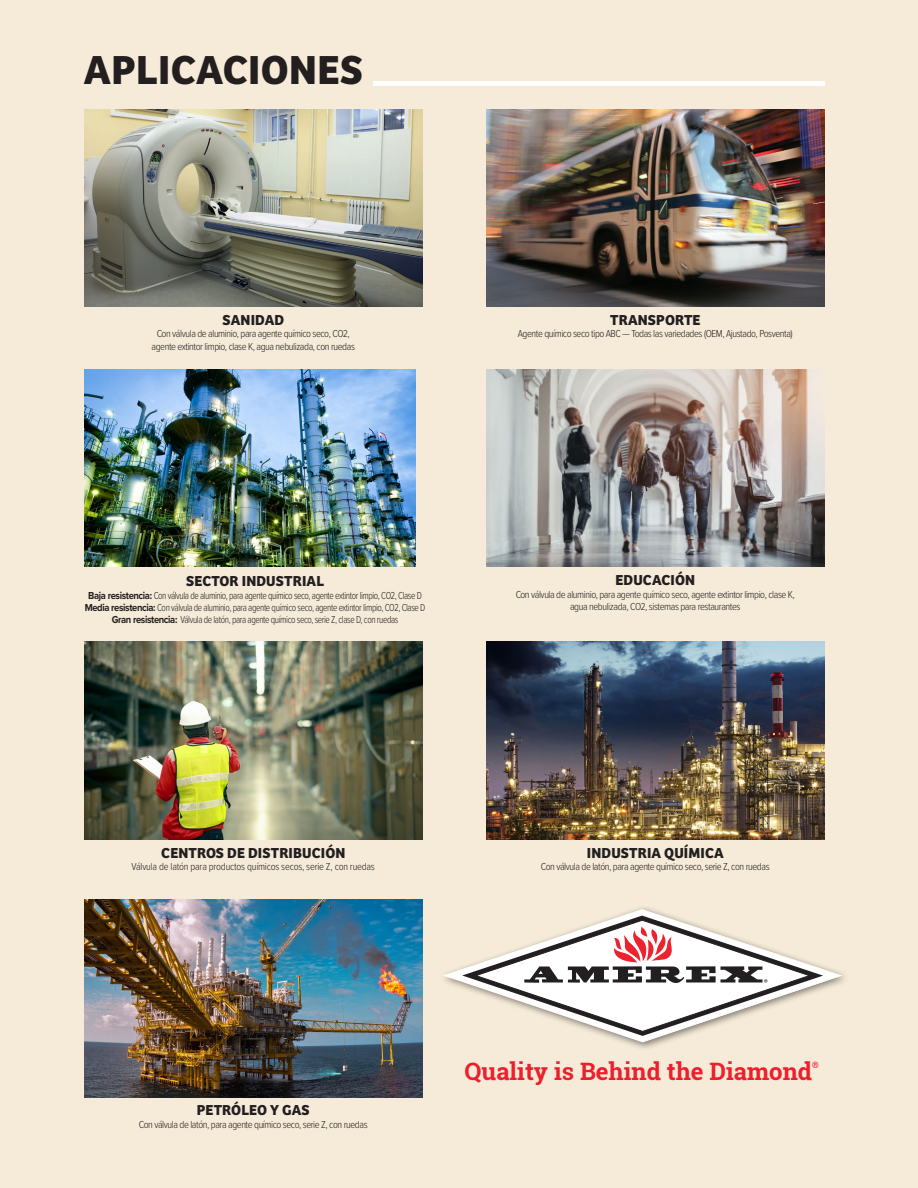
<style>
.page{position:relative;width:918px;height:1188px;background:#f5ebd8}
.page>*{position:absolute;margin:0;border:0;box-sizing:border-box;transform-origin:0 0}
.product_headers{font:700 42px "Bree";letter-spacing:.01em;color:#231f20}
.t1{font:700 24px "Roboto Slab";color:#ee1f2d}
.t2{font:700 15px "Bree";letter-spacing:.01em;color:#231f20}
.t3{font:300 10.5px/12.6px "Proxima Soft Cond";letter-spacing:-.04em;color:#231f20;text-align:center}
.t4{font:300 10.5px "Proxima Soft Cond";letter-spacing:-.04em;color:#231f20;scale:.9 1}
.t5{font:300 10.5px "Proxima Soft Cond";letter-spacing:-.02em;color:#231f20}
.t6{font:9.9px "Myriad Pro";color:#231f20}
.t7{font:700 8.7px "Roboto Slab";color:#ee1f2d}
.s1{font-family:"Proxima Nova";font-weight:700}
</style>
<div class="page">
<img style="left:486px;top:109px;width:339px;height:198px">
<hr style="left:373px;top:81px;width:452px;height:4px;background:#fff">
<img style="left:486px;top:369px;width:339px;height:198px">
<img style="left:486px;top:642px;width:339px;height:197px">
<img style="left:84px;top:642px;width:339px;height:197px">
<img style="left:84px;top:109px;width:339px;height:198px">
<img style="left:84px;top:369px;width:332px;height:198px">
<img style="left:84px;top:900px;width:339px;height:197px">
<svg style="left:443px;top:909px;width:400px;height:134px"></svg>
<svg style="left:462px;top:916px;width:361px;height:120px"></svg>
<p class="product_headers" style="left:84px;top:37px;width:280px">APLICACIONES</p>
<p class="t2" style="left:222px;top:308px;width:63px">SANIDAD</p>
<p class="t3" style="left:152px;top:327px;width:205px">Con válvula de aluminio, para agente químico seco, CO2, agente extintor limpio, clase K, agua nebulizada, con ruedas</p>
<p class="t2" style="left:610px;top:308px;width:92px">TRANSPORTE</p>
<p class="t3" style="left:518px;top:327px;width:276px">Agente químico seco tipo ABC — Todas las variedades (OEM, Ajustado, Posventa)</p>
<p class="t2" style="left:186px;top:569px;width:139px">SECTOR INDUSTRIAL</p>
<p class="t4" style="left:88px;top:588px;width:372px"><span class="s1">Baja resistencia:</span> Con válvula de aluminio, para agente químico seco, agente extintor limpio, CO2, Clase D</p>
<p class="t4" style="left:85px;top:600px;width:380px"><span class="s1">Media resistencia:</span> Con válvula de aluminio, para agente químico seco, agente extintor limpio, CO2, Clase D</p>
<p class="t4" style="left:112px;top:612px;width:320px"><span class="s1">Gran resistencia:</span> Válvula de latón, para agente químico seco, serie Z, clase D, con ruedas</p>
<p class="t2" style="left:616px;top:568px;width:81px">EDUCACIÓN</p>
<p class="t3" style="left:516px;top:587px;width:281px">Con válvula de aluminio, para agente químico seco, agente extintor limpio, clase K, agua nebulizada, CO2, sistemas para restaurantes</p>
<p class="t2" style="left:161px;top:841px;width:186px">CENTROS DE DISTRIBUCIÓN</p>
<p class="t5" style="left:132px;top:859px;width:245px">Válvula de latón para productos químicos secos, serie Z, con ruedas</p>
<p class="t2" style="left:197px;top:1099px;width:114px">PETRÓLEO Y GAS</p>
<p class="t3" style="left:139px;top:1118px;width:230px">Con válvula de latón, para agente químico seco, serie Z, con ruedas</p>
<p class="t2" style="left:587px;top:841px;width:138px">INDUSTRIA QUÍMICA</p>
<p class="t3" style="left:541px;top:860px;width:230px">Con válvula de latón, para agente químico seco, serie Z, con ruedas</p>
<p class="t6" style="left:764px;top:977px;width:6px">®</p>
<p class="t1" style="left:465px;top:1055px;width:349px">Quality is Behind the Diamond</p>
<p class="t7" style="left:812px;top:1058px;width:8px">®</p>
</div>
